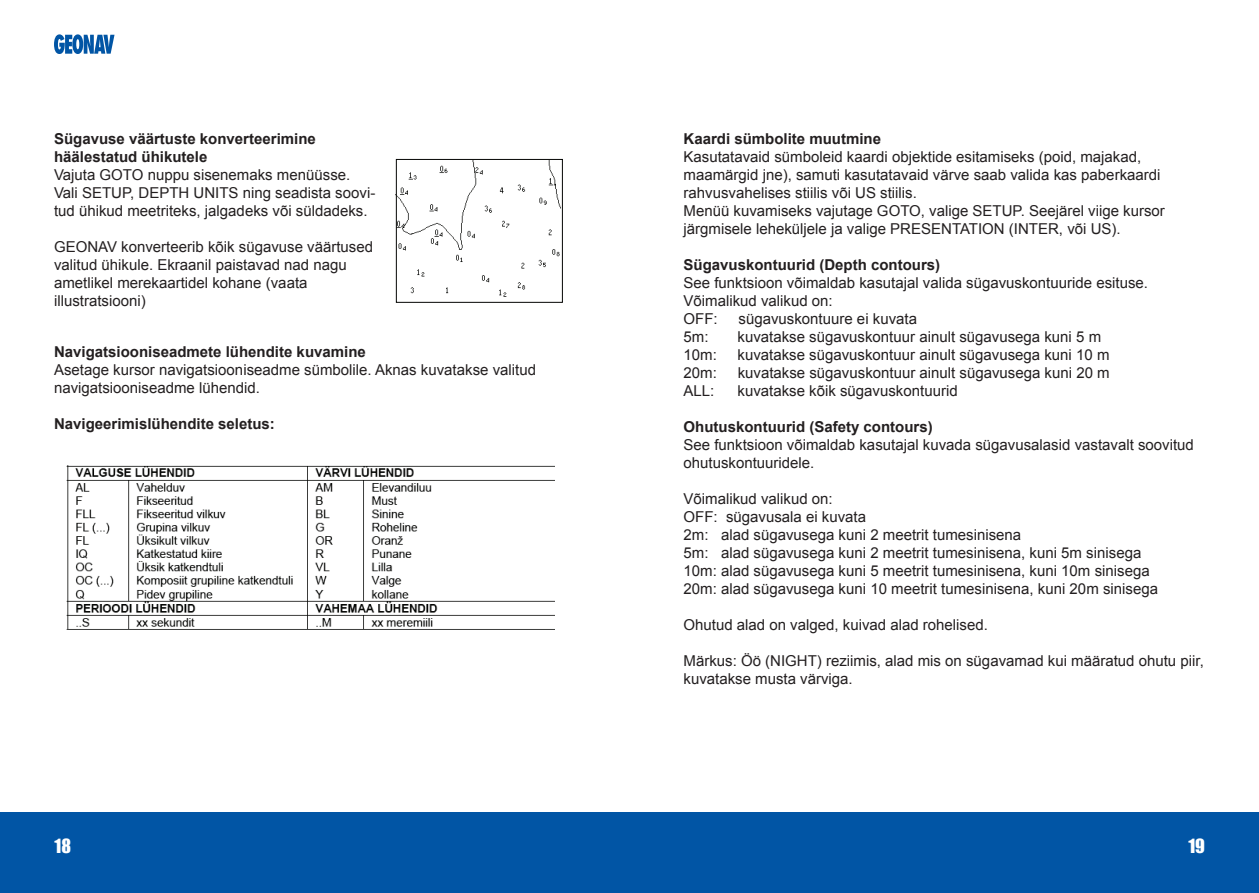
<style>
.page{position:relative;width:1259px;height:893px;background:#fff}
.page>*{position:absolute;margin:0;border:0;box-sizing:border-box;transform-origin:0 0}
.t1{font:18px "Impact";color:#fff}
.t2{font:15px/18px "Arial";color:#231f20}
.t3{font:700 15px/18px "Arial";color:#231f20}
</style>
<div class="page">
<div style="left:0;top:812px;width:629px;height:81px;background:#0155a5"></div>
<svg style="left:54px;top:34px;width:60px;height:20px"></svg>
<div style="left:629px;top:812px;width:630px;height:81px;background:#0155a5"></div>
<img style="left:395px;top:161px;width:165px;height:142px">
<div style="left:396px;top:159px;width:166px;height:143px;border:1px solid #040503"></div>
<img style="left:66px;top:465px;width:488px;height:165px">
<p class="t3" style="left:54px;top:130px;width:263px">Sügavuse väärtuste konverteerimine häälestatud ühikutele</p>
<p class="t2" style="left:54px;top:166px;width:323px">Vajuta GOTO nuppu sisenemaks menüüsse.<br>Vali SETUP, DEPTH UNITS ning seadista soovi&shy;tud ühikud meetriteks, jalgadeks või süldadeks.</p>
<p class="t2" style="left:54px;top:238px;width:321px">GEONAV konverteerib kõik sügavuse väärtused valitud ühikule. Ekraanil paistavad nad nagu ametlikel merekaartidel kohane (vaata illustratsiooni)</p>
<p class="t3" style="left:54px;top:343px;width:313px">Navigatsiooniseadmete lühendite kuvamine</p>
<p class="t2" style="left:54px;top:361px;width:483px">Asetage kursor navigatsiooniseadme sümbolile. Aknas kuvatakse valitud navigatsiooniseadme lühendid.</p>
<p class="t3" style="left:54px;top:415px;width:222px">Navigeerimislühendite seletus:</p>
<p class="t3" style="left:683px;top:130px;width:199px">Kaardi sümbolite muutmine</p>
<p class="t2" style="left:683px;top:148px;width:483px">Kasutatavaid sümboleid kaardi objektide esitamiseks (poid, majakad, maamärgid jne), samuti kasutatavaid värve saab valida kas paberkaardi rahvusvahelises stiilis või US stiilis.<br>Menüü kuvamiseks vajutage GOTO, valige SETUP. Seejärel viige kursor järgmisele leheküljele ja valige PRESENTATION (INTER, või US).</p>
<p class="t3" style="left:683px;top:256px;width:258px">Sügavuskontuurid (Depth contours)</p>
<p class="t2" style="left:683px;top:274px;width:466px">See funktsioon võimaldab kasutajal valida sügavuskontuuride esituse.<br>Võimalikud valikud on:<br>OFF:</p>
<p class="t2" style="left:738px;top:310px;width:180px">sügavuskontuure ei kuvata</p>
<p class="t2" style="left:683px;top:328px;width:27px">5m:</p>
<p class="t2" style="left:737px;top:328px;width:365px">kuvatakse sügavuskontuur ainult sügavusega kuni 5 m</p>
<p class="t2" style="left:683px;top:346px;width:35px">10m:</p>
<p class="t2" style="left:737px;top:346px;width:373px">kuvatakse sügavuskontuur ainult sügavusega kuni 10 m</p>
<p class="t2" style="left:683px;top:364px;width:35px">20m:</p>
<p class="t2" style="left:737px;top:364px;width:373px">kuvatakse sügavuskontuur ainult sügavusega kuni 20 m</p>
<p class="t2" style="left:683px;top:382px;width:32px">ALL:</p>
<p class="t2" style="left:737px;top:382px;width:222px">kuvatakse kõik sügavuskontuurid</p>
<p class="t3" style="left:683px;top:418px;width:251px">Ohutuskontuurid (Safety contours)</p>
<p class="t2" style="left:683px;top:436px;width:512px">See funktsioon võimaldab kasutajal kuvada sügavusalasid vastavalt soovitud ohutuskontuuridele.</p>
<p class="t2" style="left:683px;top:490px;width:476px">Võimalikud valikud on:<br>OFF: sügavusala ei kuvata<br>2m: alad sügavusega kuni 2 meetrit tumesinisena<br>5m: alad sügavusega kuni 2 meetrit tumesinisena, kuni 5m sinisega 10m: alad sügavusega kuni 5 meetrit tumesinisena, kuni 10m sinisega 20m: alad sügavusega kuni 10 meetrit tumesinisena, kuni 20m sinisega</p>
<p class="t2" style="left:683px;top:616px;width:306px">Ohutud alad on valged, kuivad alad rohelised.</p>
<p class="t2" style="left:683px;top:652px;width:522px">Märkus: Öö (NIGHT) reziimis, alad mis on sügavamad kui määratud ohutu piir, kuvatakse musta värviga.</p>
<p class="t1" style="left:55px;top:835px;width:18px">18</p>
<p class="t1" style="left:1188px;top:835px;width:18px">19</p>
</div>
